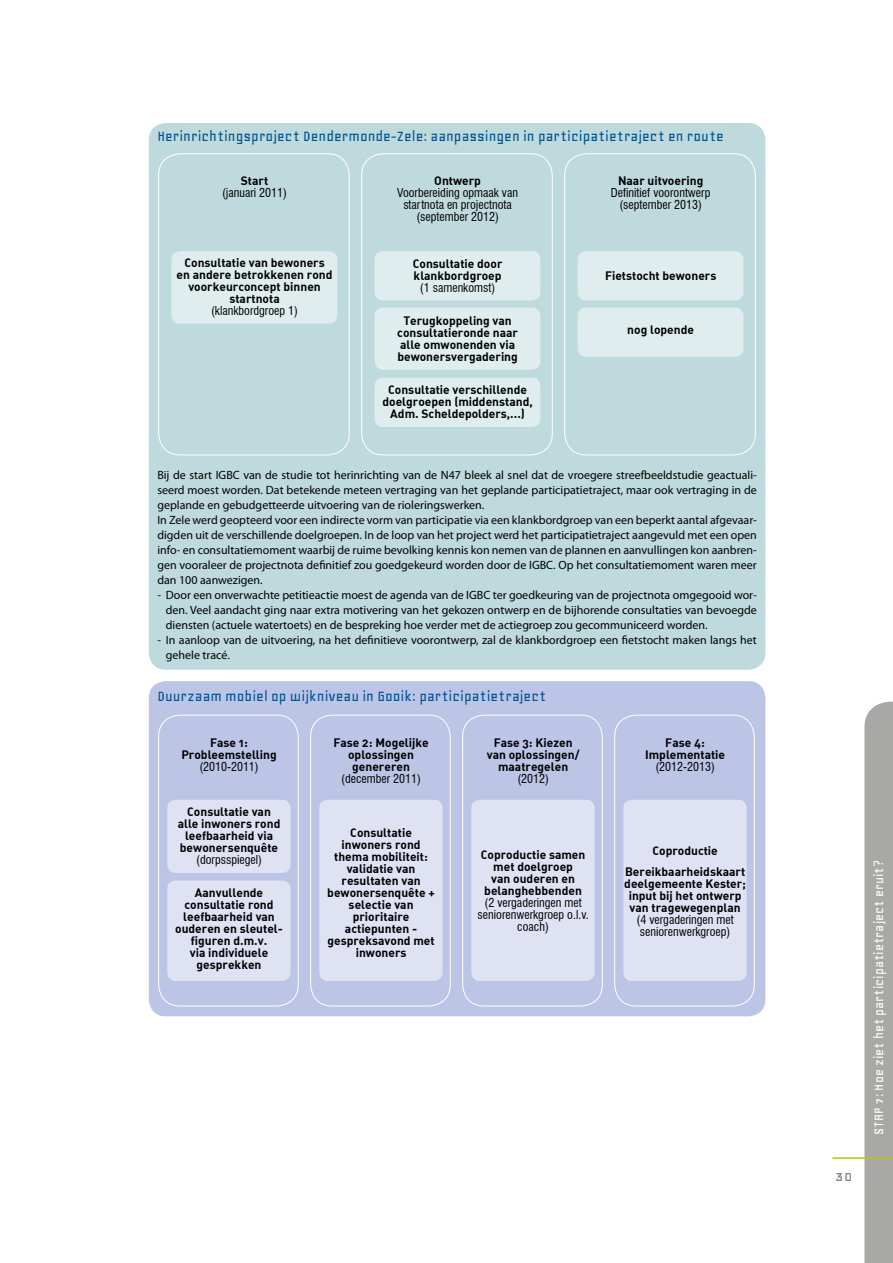
<style>
.page{position:relative;width:893px;height:1263px;background:#fff}
.page>*{position:absolute;margin:0;border:0;box-sizing:border-box;transform-origin:0 0}
.t1{font:18px "Geo";color:#878787}
.t2{font:16.5px "Geo";color:#005693}
.t3{font:15px "Geo";color:#fff}
.t4{font:12px/15px "Myriad Pro";color:#000}
.t5{font:12px/12px "DIN Bold Alternate";color:#000;text-align:center}
.t6{font:condensed 12px/12px "Swiss 721 BT";color:#000;text-align:center}
</style>
<div class="page">
<div style="left:864px;top:702px;width:29px;height:561px;background:#a8a8a7"></div>
<hr style="left:832px;top:1157px;width:61px;height:2px;background:#bbc801">
<div style="left:149px;top:681px;width:616px;height:335px;background:#bcc5e6;border-radius:17px"></div>
<div style="left:149px;top:123px;width:616px;height:547px;background:#bfdadc;border-radius:17px"></div>
<div style="left:361px;top:153px;width:192px;height:302px;border:1px solid #fff;border-radius:22px"></div>
<div style="left:375px;top:308px;width:165px;height:62px;background:#e0edee;border-radius:9px"></div>
<div style="left:375px;top:251px;width:165px;height:49px;background:#e0edee;border-radius:9px"></div>
<div style="left:375px;top:378px;width:165px;height:49px;background:#e0edee;border-radius:9px"></div>
<div style="left:564px;top:153px;width:192px;height:302px;border:1px solid #fff;border-radius:22px"></div>
<div style="left:578px;top:251px;width:165px;height:49px;background:#e0edee;border-radius:9px"></div>
<div style="left:158px;top:153px;width:192px;height:302px;border:1px solid #fff;border-radius:22px"></div>
<div style="left:171px;top:251px;width:166px;height:73px;background:#e0edee;border-radius:9px"></div>
<div style="left:578px;top:308px;width:165px;height:49px;background:#e0edee;border-radius:9px"></div>
<div style="left:158px;top:715px;width:141px;height:291px;border:1px solid #fff;border-radius:22px"></div>
<div style="left:310px;top:715px;width:141px;height:291px;border:1px solid #fff;border-radius:22px"></div>
<div style="left:462px;top:715px;width:141px;height:291px;border:1px solid #fff;border-radius:22px"></div>
<div style="left:614px;top:715px;width:141px;height:291px;border:1px solid #fff;border-radius:22px"></div>
<div style="left:167px;top:800px;width:124px;height:73px;background:#dee2f3;border-radius:9px"></div>
<div style="left:319px;top:800px;width:124px;height:181px;background:#dee2f3;border-radius:9px"></div>
<div style="left:471px;top:800px;width:124px;height:181px;background:#dee2f3;border-radius:9px"></div>
<div style="left:623px;top:800px;width:124px;height:181px;background:#dee2f3;border-radius:9px"></div>
<div style="left:167px;top:880px;width:124px;height:101px;background:#dee2f3;border-radius:9px"></div>
<h2 class="t2" style="left:157px;top:128px;width:568px">Herinrichtingsproject Dendermonde-Zele: aanpassingen in participatietraject en route</h2>
<p class="t5" style="left:241px;top:175px;width:29px">Start</p>
<p class="t6" style="left:222px;top:187px;width:66px">(januari 2011)</p>
<p class="t5" style="left:177px;top:256px;width:157px">Consultatie van bewoners en andere betrokkenen rond voorkeurconcept binnen startnota</p>
<p class="t6" style="left:211px;top:304px;width:88px">(klankbordgroep 1)</p>
<p class="t5" style="left:434px;top:175px;width:48px">Ontwerp</p>
<p class="t6" style="left:397px;top:187px;width:122px">Voorbereiding opmaak van startnota en projectnota (september 2012)</p>
<p class="t5" style="left:413px;top:257px;width:91px;text-align:left">Consultatie door klankbordgroep</p>
<p class="t6" style="left:420px;top:281px;width:77px">(1 samenkomst)</p>
<p class="t5" style="left:397px;top:314px;width:122px">Terugkoppeling van consultatieronde naar alle omwonenden via bewonersvergadering</p>
<p class="t5" style="left:382px;top:383px;width:152px">Consultatie verschillende doelgroepen (middenstand,<br>Adm. Scheldepolders,...)</p>
<p class="t5" style="left:618px;top:175px;width:87px">Naar uitvoering</p>
<p class="t6" style="left:611px;top:187px;width:101px">Definitief voorontwerp (september 2013)</p>
<p class="t5" style="left:605px;top:269px;width:113px">Fietstocht bewoners</p>
<p class="t5" style="left:627px;top:323px;width:68px">nog lopende</p>
<p class="t4" style="left:157px;top:467px;width:601px">Bij de start IGBC van de studie tot herinrichting van de N47 bleek al snel dat de vroegere streefbeeldstudie geactuali&shy;seerd moest worden. Dat betekende meteen vertraging van het geplande participatietraject, maar ook vertraging in de geplande en gebudgetteerde uitvoering van de rioleringswerken.<br>In Zele werd geopteerd voor een indirecte vorm van participatie via een klankbordgroep van een beperkt aantal afgevaar&shy;digden uit de verschillende doelgroepen. In de loop van het project werd het participatietraject aangevuld met een open info- en consultatiemoment waarbij de ruime bevolking kennis kon nemen van de plannen en aanvullingen kon aanbren&shy;gen vooraleer de projectnota definitief zou goedgekeurd worden door de IGBC. Op het consultatiemoment waren meer dan 100 aanwezigen.</p>
<p class="t4" style="left:166px;top:587px;width:593px;text-align:justify;text-indent:-9px">- Door een onverwachte petitieactie moest de agenda van de IGBC ter goedkeuring van de projectnota omgegooid wor&shy;den. Veel aandacht ging naar extra motivering van het gekozen ontwerp en de bijhorende consultaties van bevoegde diensten (actuele watertoets) en de bespreking hoe verder met de actiegroep zou gecommuniceerd worden.</p>
<p class="t4" style="left:166px;top:632px;width:593px;text-indent:-9px">- In aanloop van de uitvoering, na het definitieve voorontwerp, zal de klankbordgroep een fietstocht maken langs het gehele tracé.</p>
<h2 class="t2" style="left:157px;top:688px;width:390px">Duurzaam mobiel op wijkniveau in Gooik: participatietraject</h2>
<p class="t5" style="left:181px;top:736px;width:97px">Fase 1:<br>Probleemstelling</p>
<p class="t6" style="left:199px;top:760px;width:61px">(2010-2011)</p>
<p class="t5" style="left:178px;top:805px;width:104px">Consultatie van alle inwoners rond leefbaarheid via bewonersenquête</p>
<p class="t6" style="left:196px;top:854px;width:67px">(dorpsspiegel)</p>
<p class="t5" style="left:175px;top:886px;width:109px">Aanvullende consultatie rond leefbaarheid van ouderen en sleutel&shy;figuren d.m.v.<br>via individuele gesprekken</p>
<p class="t5" style="left:333px;top:736px;width:97px">Fase 2: Mogelijke oplossingen genereren</p>
<p class="t6" style="left:341px;top:772px;width:81px">(december 2011)</p>
<p class="t5" style="left:327px;top:826px;width:109px">Consultatie inwoners rond thema mobiliteit: validatie van resultaten van bewonersenquête + selectie van prioritaire actiepunten - gespreksavond met inwoners</p>
<p class="t5" style="left:487px;top:736px;width:94px">Fase 3: Kiezen van oplossingen/ maatregelen</p>
<p class="t6" style="left:517px;top:772px;width:33px">(2012)</p>
<p class="t5" style="left:481px;top:848px;width:106px">Coproductie samen met doelgroep<br>van ouderen en belanghebbenden</p>
<p class="t6" style="left:478px;top:896px;width:113px">(2 vergaderingen met seniorenwerkgroep o.l.v. coach)</p>
<p class="t5" style="left:645px;top:736px;width:82px">Fase 4:<br>Implementatie</p>
<p class="t6" style="left:655px;top:760px;width:61px">(2012-2013)</p>
<p class="t5" style="left:625px;top:840px;width:122px;line-height:20.5px">Coproductie<br>Bereikbaarheidskaart</p>
<p class="t5" style="left:624px;top:877px;width:123px">deelgemeente Kester; input bij het ontwerp van tragewegenplan</p>
<p class="t6" style="left:637px;top:913px;width:99px;text-align:left">(4 vergaderingen met seniorenwerkgroep)</p>
<h1 class="t1" style="left:835px;top:1166px;width:19px">30</h1>
<p class="t3" style="left:871px;top:1135px;width:277px;rotate:-90deg">STAP 7: Hoe ziet het participatietraject eruit?</p>
</div>
